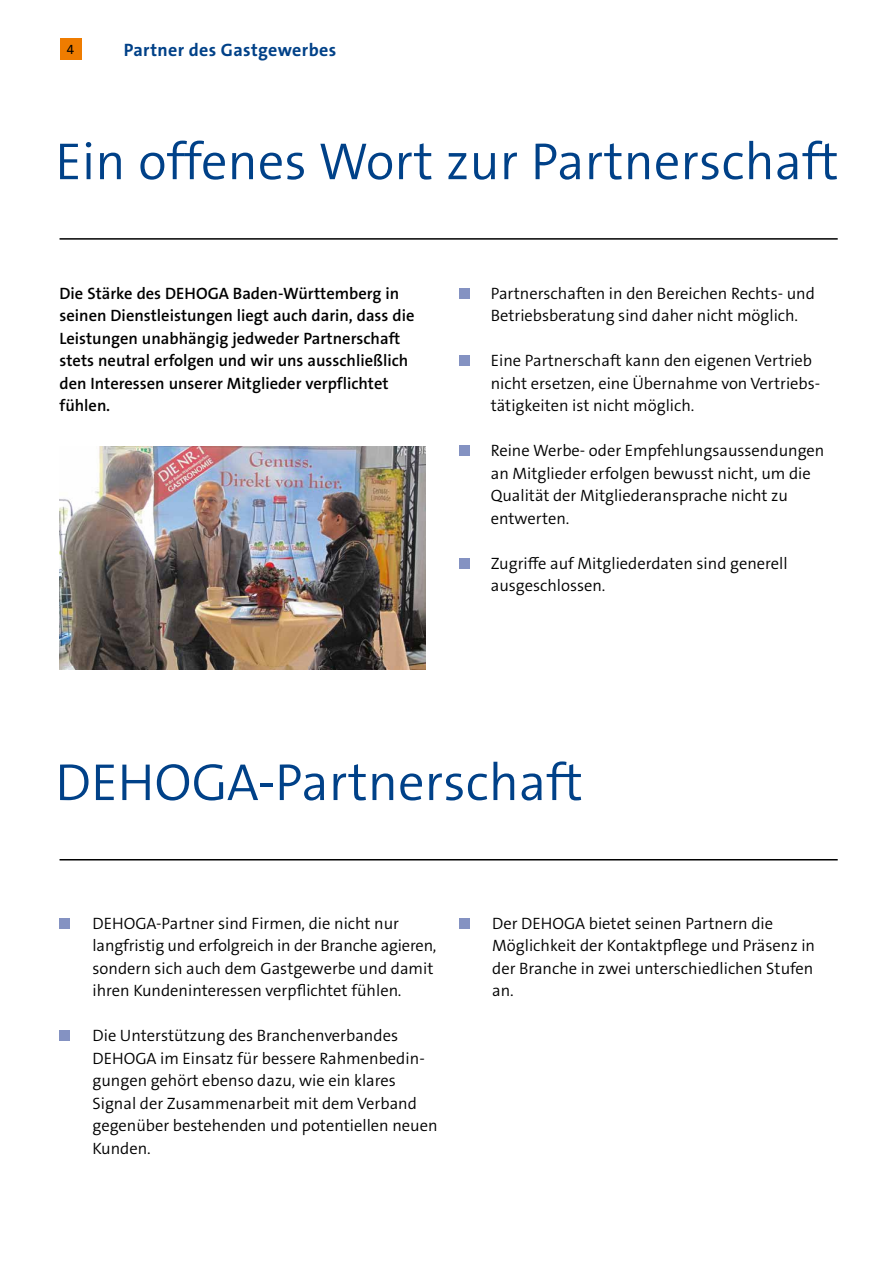
<style>
.page{position:relative;width:893px;height:1263px;background:#fff}
.page>*{position:absolute;margin:0;border:0;box-sizing:border-box;transform-origin:0 0}
.t1{font:300 52.5px "The Sans Os F";color:#004188}
.t2{font:700 18px "The Sans Os F";letter-spacing:.02em;color:#004188}
.t3{font:300 16.5px/22.5px "The Sans Os F";color:#000}
.t4{font:600 16.5px/22.5px "The Sans Os F";color:#000}
.t5{font:13.5px "The Sans Os F";color:#000}
</style>
<div class="page">
<div style="left:60px;top:38px;width:21px;height:22px;background:#ef7c00"></div>
<hr style="left:60px;top:238px;width:778px;height:2px;background:#000">
<div style="left:459px;top:288px;width:11px;height:11px;background:#8492c2"></div>
<div style="left:459px;top:355px;width:11px;height:11px;background:#8492c2"></div>
<div style="left:459px;top:445px;width:11px;height:11px;background:#8492c2"></div>
<div style="left:459px;top:558px;width:11px;height:11px;background:#8492c2"></div>
<hr style="left:60px;top:859px;width:778px;height:1px;background:#000">
<div style="left:60px;top:918px;width:10px;height:11px;background:#8492c2"></div>
<div style="left:60px;top:1030px;width:10px;height:11px;background:#8492c2"></div>
<div style="left:459px;top:918px;width:11px;height:11px;background:#8492c2"></div>
<img style="left:60px;top:446px;width:365px;height:224px">
<p class="t5" style="left:67px;top:40px;width:9px">4</p>
<p class="t2" style="left:124px;top:38px;width:214px">Partner des Gastgewerbes</p>
<h1 class="t1" style="left:55px;top:128px;width:785px">Ein offenes Wort zur Partnerschaft</h1>
<p class="t4" style="left:60px;top:282px;width:356px">Die Stärke des DEHOGA Baden-Württemberg in seinen Dienstleistungen liegt auch darin, dass die Leistungen unabhängig jedweder Partnerschaft stets neutral erfolgen und wir uns ausschließlich den Interessen unserer Mitglieder verpflichtet fühlen.</p>
<p class="t3" style="left:491px;top:282px;width:326px">Partnerschaften in den Bereichen Rechts- und<br>Betriebsberatung sind daher nicht möglich.</p>
<p class="t3" style="left:491px;top:349px;width:331px">Eine Partnerschaft kann den eigenen Vertrieb nicht ersetzen, eine Übernahme von Vertriebs&shy;tätigkeiten ist nicht möglich.</p>
<p class="t3" style="left:491px;top:439px;width:335px">Reine Werbe- oder Empfehlungsaussendungen an Mitglieder erfolgen bewusst nicht, um die Qualität der Mitgliederansprache nicht zu entwerten.</p>
<p class="t3" style="left:491px;top:552px;width:298px">Zugriffe auf Mitgliederdaten sind generell ausgeschlossen.</p>
<h1 class="t1" style="left:55px;top:749px;width:529px">DEHOGA-Partnerschaft</h1>
<p class="t3" style="left:93px;top:912px;width:345px">DEHOGA-Partner sind Firmen, die nicht nur langfristig und erfolgreich in der Branche agieren, sondern sich auch dem Gastgewerbe und damit ihren Kundeninteressen verpflichtet fühlen.</p>
<p class="t3" style="left:93px;top:1024px;width:347px">Die Unterstützung des Branchenverbandes DEHOGA im Einsatz für bessere Rahmenbedin&shy;gungen gehört ebenso dazu, wie ein klares Signal der Zusammenarbeit mit dem Verband gegenüber bestehenden und potentiellen neuen Kunden.</p>
<p class="t3" style="left:492px;top:912px;width:324px">Der DEHOGA bietet seinen Partnern die Möglichkeit der Kontaktpflege und Präsenz in der Branche in zwei unterschiedlichen Stufen an.</p>
</div>
